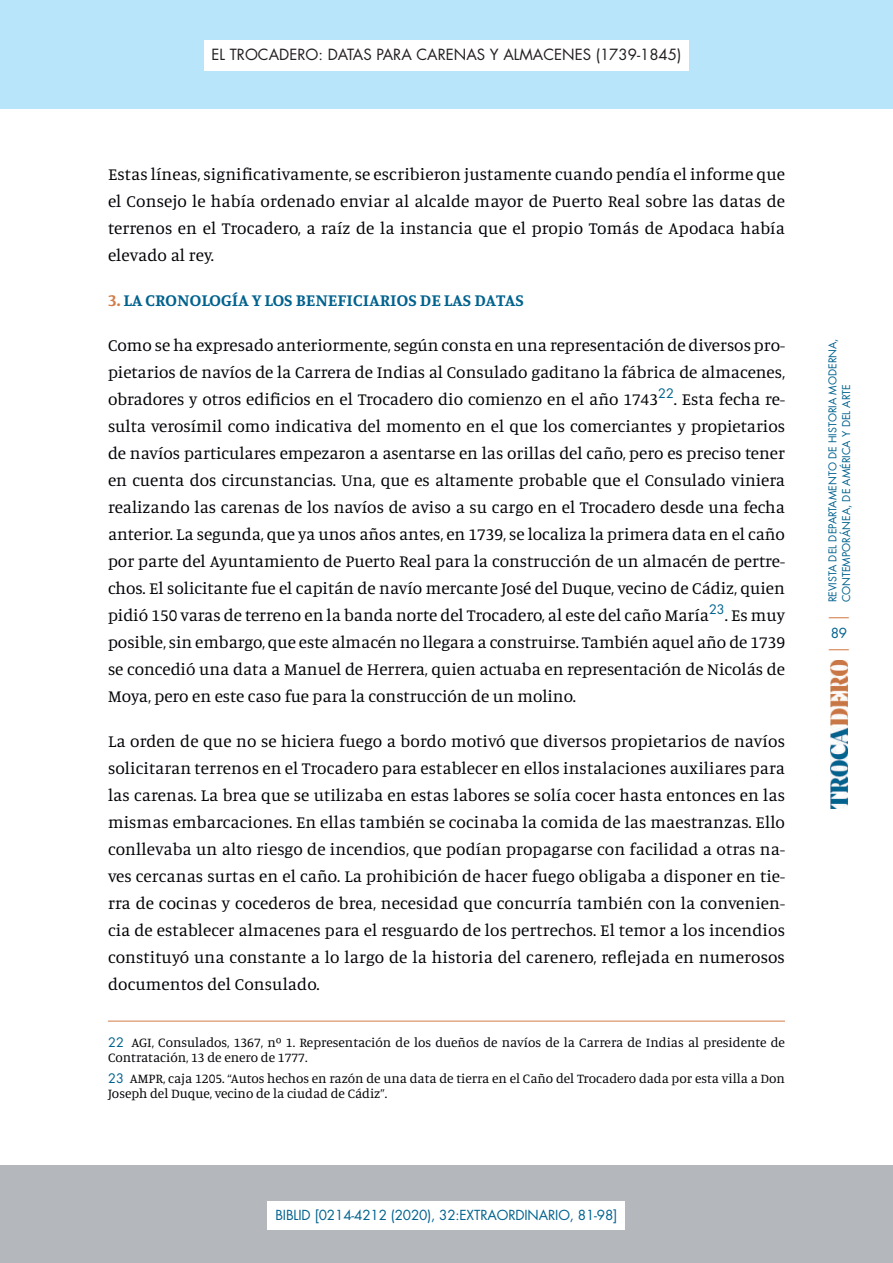
<style>
.page{position:relative;width:893px;height:1263px;background:#fff}
.page>*{position:absolute;margin:0;border:0;box-sizing:border-box;transform-origin:0 0}
.t1{font:17.25px/27px "Manuale";letter-spacing:.005em;color:#020206;text-align:justify}
.t2{font:700 17.25px "Manuale";letter-spacing:.01em;color:#00628e}
.t3{font:15px "Futura Std";color:#231f20}
.t4{font:13.5px/15px "Manuale";color:#020206}
.t5{font:13.5px "Futura Std";letter-spacing:-.01em;color:#00628e}
.t6{font:13.5px "Futura Std";color:#d27c49;scale:2 1}
.t7{font:10.5px/13.5px "Futura Std";color:#00628e}
.s1{color:#d27c49}
.s2{font-family:"Futura Std";font-size:12.75px;color:#00628e}
</style>
<div class="page">
<img style="left:831px;top:660px;width:16px;height:149px">
<hr style="left:108px;top:1021px;width:677px;height:1px;background:#d27c49">
<div style="left:0;top:0;width:893px;height:108px;background:#b9e5fa"></div>
<div style="left:204px;top:40px;width:485px;height:30px;background:#fff"></div>
<div style="left:0;top:1165px;width:893px;height:98px;background:#b4b7bb"></div>
<div style="left:268px;top:1201px;width:357px;height:29px;background:#fff"></div>
<p class="t3" style="left:212px;top:45px;width:471px">EL TROCADERO: DATAS PARA CARENAS Y ALMACENES (1739-1845)</p>
<p class="t1" style="left:108px;top:160px;width:678px">Estas líneas, significativamente, se escribieron justamente cuando pendía el informe que el Consejo le había ordenado enviar al alcalde mayor de Puerto Real sobre las datas de terrenos en el Trocadero, a raíz de la instancia que el propio Tomás de Apodaca había elevado al rey.</p>
<p class="t2" style="left:108px;top:289px;width:417px"><span class="s1">3.</span> LA CRONOLOGÍA Y LOS BENEFICIARIOS DE LAS DATAS</p>
<p class="t1" style="left:108px;top:331px;width:679px">Como se ha expresado anteriormente, según consta en una representación de diversos pro&shy;pietarios de navíos de la Carrera de Indias al Consulado gaditano la fábrica de almacenes, obradores y otros edificios en el Trocadero dio comienzo en el año 1743<sup>22</sup>. Esta fecha re&shy;sulta verosímil como indicativa del momento en el que los comerciantes y propietarios de navíos particulares empezaron a asentarse en las orillas del caño, pero es preciso tener en cuenta dos circunstancias. Una, que es altamente probable que el Consulado viniera realizando las carenas de los navíos de aviso a su cargo en el Trocadero desde una fecha anterior. La segunda, que ya unos años antes, en 1739, se localiza la primera data en el caño por parte del Ayuntamiento de Puerto Real para la construcción de un almacén de pertre&shy;chos. El solicitante fue el capitán de navío mercante José del Duque, vecino de Cádiz, quien pidió 150 varas de terreno en la banda norte del Trocadero, al este del caño María<sup>23</sup>. Es muy posible, sin embargo, que este almacén no llegara a construirse. También aquel año de 1739 se concedió una data a Manuel de Herrera, quien actuaba en representación de Nicolás de Moya, pero en este caso fue para la construcción de un molino.</p>
<p class="t1" style="left:108px;top:727px;width:678px">La orden de que no se hiciera fuego a bordo motivó que diversos propietarios de navíos solicitaran terrenos en el Trocadero para establecer en ellos instalaciones auxiliares para las carenas. La brea que se utilizaba en estas labores se solía cocer hasta entonces en las mismas embarcaciones. En ellas también se cocinaba la comida de las maestranzas. Ello conllevaba un alto riesgo de incendios, que podían propagarse con facilidad a otras na&shy;ves cercanas surtas en el caño. La prohibición de hacer fuego obligaba a disponer en tie&shy;rra de cocinas y cocederos de brea, necesidad que concurría también con la convenien&shy;cia de establecer almacenes para el resguardo de los pertrechos. El temor a los incendios constituyó una constante a lo largo de la historia del carenero, reflejada en numerosos documentos del Consulado.</p>
<p class="t4" style="left:108px;top:1034px;width:678px"><span class="s2">22</span> AGI, Consulados, 1367, nº 1. Representación de los dueños de navíos de la Carrera de Indias al presidente de<br>Contratación, 13 de enero de 1777.</p>
<p class="t4" style="left:108px;top:1070px;width:678px"><span class="s2">23</span> AMPR, caja 1205. “Autos hechos en razón de una data de tierra en el Caño del Trocadero dada por esta villa a Don<br>Joseph del Duque, vecino de la ciudad de Cádiz”.</p>
<p class="t7" style="left:826px;top:602px;width:266px;rotate:-90deg">REVISTA DEL DEPARTAMENTO DE HISTORIA MODERNA,<br>CONTEMPORÁNEA, DE AMÉRICA Y DEL ARTE</p>
<p class="t6" style="left:825px;top:607px;width:15px">—</p>
<p class="t5" style="left:831px;top:624px;width:18px">89</p>
<p class="t6" style="left:825px;top:640px;width:15px">—</p>
<p class="t5" style="left:275px;top:1206px;width:344px">BIBLID [0214-4212 (2020), 32:EXTRAORDINARIO, 81-98]</p>
</div>
